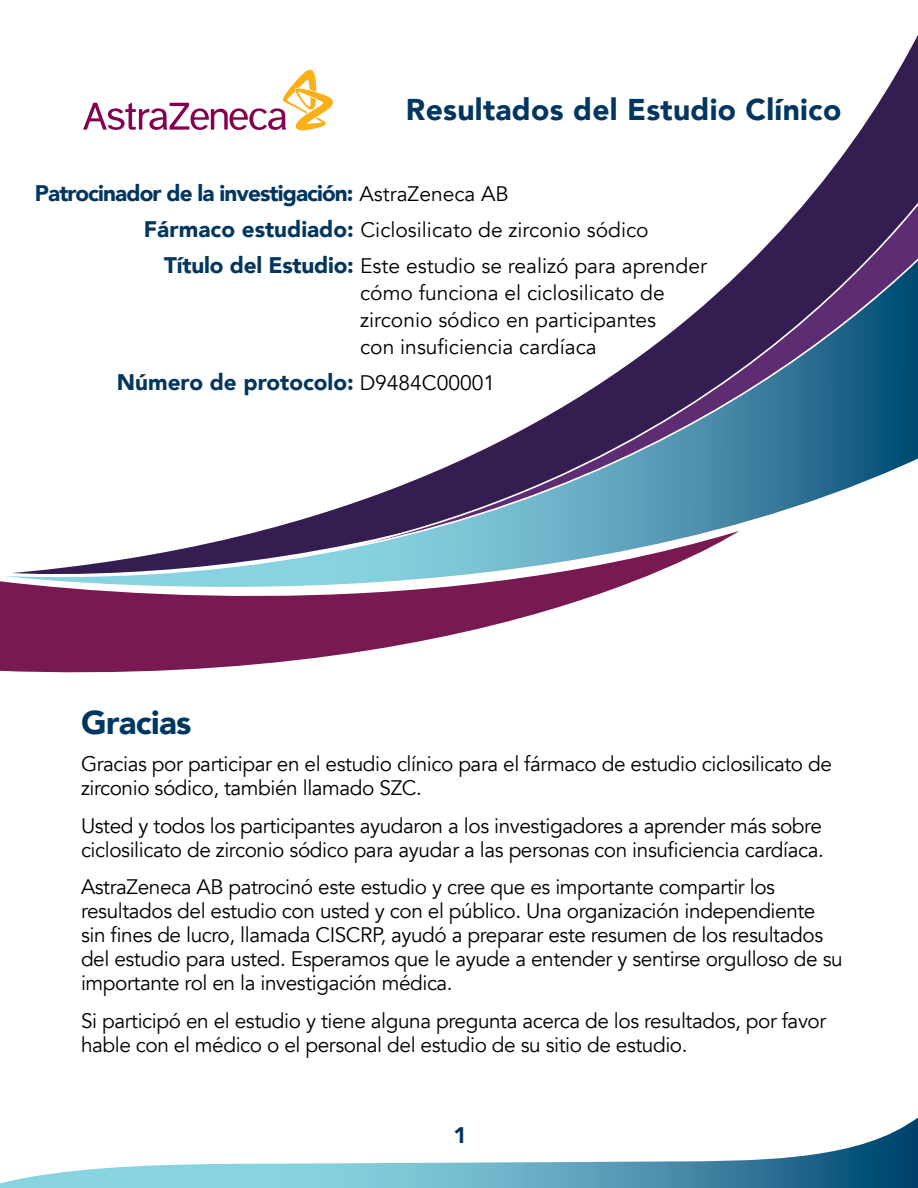
<style>
.page{position:relative;width:918px;height:1188px;background:#fff}
.page>*{position:absolute;margin:0;border:0;box-sizing:border-box;transform-origin:0 0}
.t1{font:900 33px "Avenir";letter-spacing:-.02em;color:#003660}
.t2{font:900 30px "Avenir";letter-spacing:.01em;color:#003660}
.t3{font:900 22.5px "Avenir";letter-spacing:-.04em;color:#003660}
.t4{font:900 22.5px "Avenir";color:#003660}
.t5{font:21px/24px "Avenir";letter-spacing:-.02em;color:#000}
.t6{font:21px/27px "Avenir";color:#000}
.s1{font-weight:400;font-size:21px;color:#000}
.s2{font-weight:900;font-size:22.5px;color:#003660}
</style>
<div class="page">
<svg style="left:0;top:633px;width:459px;height:40px;fill:#781a51"></svg>
<svg style="left:300px;top:119px;width:618px;height:84px"></svg>
<svg style="left:0;top:203px;width:918px;height:430px"></svg>
<svg style="left:83px;top:70px;width:250px;height:60px"></svg>
<svg style="left:0;top:1117px;width:918px;height:71px"></svg>
<h2 class="t2" style="left:406px;top:83px;width:437px">Resultados del Estudio Clínico</h2>
<p class="t3" style="left:35px;top:174px;width:475px">Patrocinador de la investigación: <span class="s1">AstraZeneca AB</span></p>
<p class="t6" style="left:164px;top:213px;width:544px;line-height:35.8px;text-indent:-20px"><span class="s2">Fármaco estudiado:</span> Ciclosilicato de zirconio sódico<br><span class="s2">Título del Estudio:</span> Este estudio se realizó para aprender</p>
<p class="t6" style="left:360px;top:280px;width:306px">cómo funciona el ciclosilicato de zirconio sódico en participantes con insuficiencia cardíaca</p>
<p class="t4" style="left:117px;top:363px;width:380px">Número de protocolo: <span class="s1">D9484C00001</span></p>
<h1 class="t1" style="left:81px;top:694px;width:112px">Gracias</h1>
<p class="t5" style="left:81px;top:753px;width:753px">Gracias por participar en el estudio clínico para el fármaco de estudio ciclosilicato de zirconio sódico, también llamado SZC.</p>
<p class="t5" style="left:81px;top:814px;width:744px">Usted y todos los participantes ayudaron a los investigadores a aprender más sobre ciclosilicato de zirconio sódico para ayudar a las personas con insuficiencia cardíaca.</p>
<p class="t5" style="left:81px;top:876px;width:763px">AstraZeneca AB patrocinó este estudio y cree que es importante compartir los resultados del estudio con usted y con el público. Una organización independiente sin fines de lucro, llamada CISCRP, ayudó a preparar este resumen de los resultados del estudio para usted. Esperamos que le ayude a entender y sentirse orgulloso de su importante rol en la investigación médica.</p>
<p class="t5" style="left:81px;top:1009px;width:747px">Si participó en el estudio y tiene alguna pregunta acerca de los resultados, por favor hable con el médico o el personal del estudio de su sitio de estudio.</p>
<p class="t3" style="left:453px;top:1116px;width:15px">1</p>
</div>
